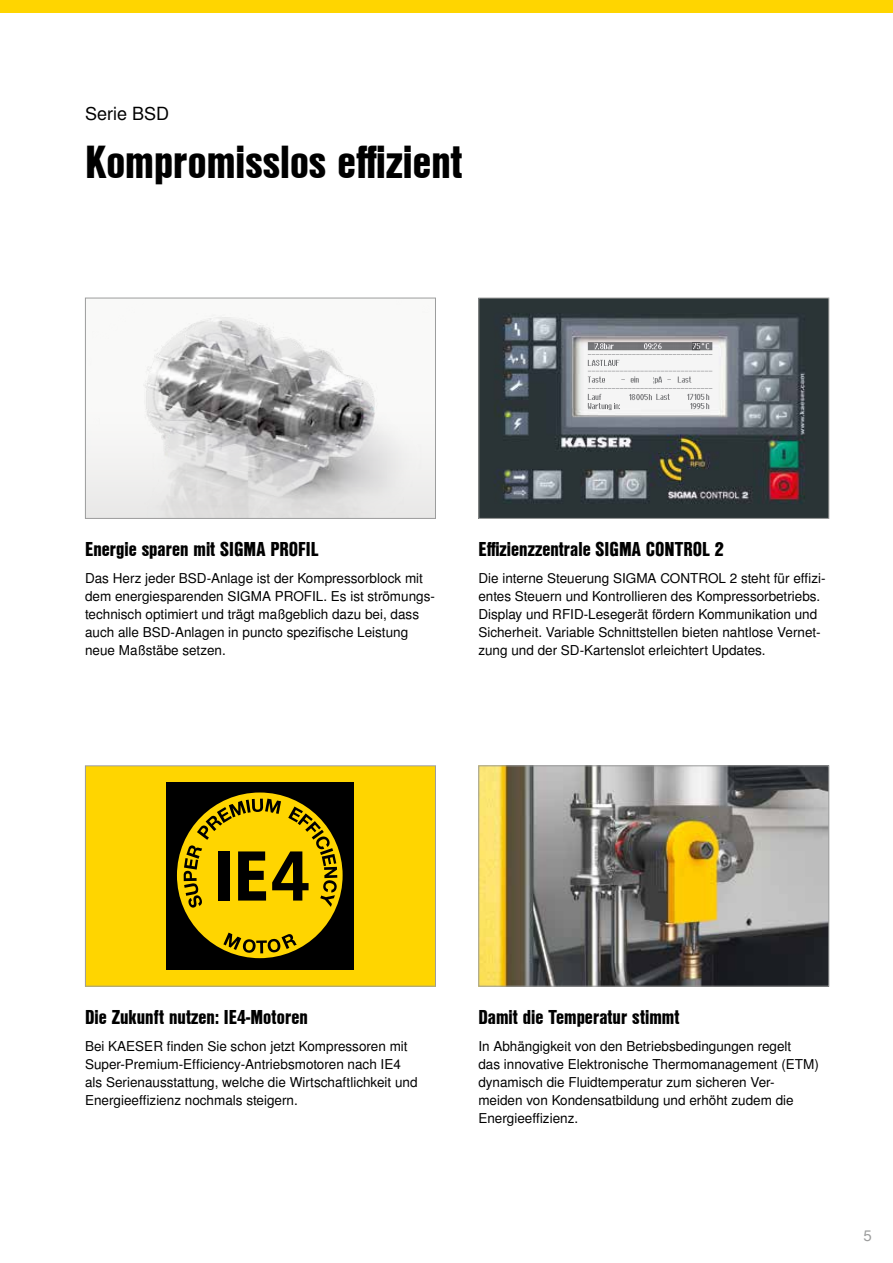
<style>
.page{position:relative;width:893px;height:1263px;background:#fff}
.page>*{position:absolute;margin:0;border:0;box-sizing:border-box;transform-origin:0 0}
.t1{font:45px "Nimbus San L Bla Con";color:#000}
.t2{font:19.5px "Nimbus San L Bla Con";color:#000}
.t3{font:18px "Nimbus San L";color:#000}
.t4{font:15px "Nimbus San L";color:#9c9d9d}
.t5{font:13.5px/18px "Nimbus San L";color:#000}
</style>
<div class="page">
<div style="left:0;top:0;width:893px;height:13px;background:#ffd500"></div>
<img style="left:87px;top:314px;width:347px;height:203px">
<div style="left:85px;top:298px;width:351px;height:221px;border:1px solid #9c9d9d"></div>
<img style="left:480px;top:767px;width:347px;height:217px">
<div style="left:478px;top:765px;width:351px;height:221px;border:1px solid #9c9d9d"></div>
<div style="left:85px;top:766px;width:350px;height:220px;background:#ffd500"></div>
<div style="left:167px;top:782px;width:187px;height:188px;background:#000"></div>
<div style="left:177px;top:792px;width:166px;height:166px;background:#ffd500;border-radius:50%"></div>
<svg style="left:223px;top:932px;width:74px;height:21px"></svg>
<svg style="left:184px;top:799px;width:153px;height:109px"></svg>
<div style="left:85px;top:765px;width:351px;height:221px;border:1px solid #9c9d9d"></div>
<img style="left:480px;top:300px;width:347px;height:217px">
<div style="left:478px;top:298px;width:351px;height:221px;border:1px solid #9c9d9d"></div>
<svg style="left:588px;top:342px;width:125px;height:69px"></svg>
<h3 class="t3" style="left:85px;top:103px;width:86px">Serie BSD</h3>
<h1 class="t1" style="left:85px;top:128px;width:379px">Kompromisslos effizient</h1>
<h2 class="t2" style="left:85px;top:535px;width:235px">Energie sparen mit SIGMA PROFIL</h2>
<p class="t5" style="left:85px;top:570px;width:351px">Das Herz jeder BSD-Anlage ist der Kompressorblock mit dem energiesparenden SIGMA PROFIL. Es ist strömungs&shy;technisch optimiert und trägt maßgeblich dazu bei, dass auch alle BSD-Anlagen in puncto spezifische Leistung neue Maßstäbe setzen.</p>
<h2 class="t2" style="left:478px;top:535px;width:247px">Effizienzzentrale SIGMA CONTROL 2</h2>
<p class="t5" style="left:478px;top:570px;width:349px">Die interne Steuerung SIGMA CONTROL 2 steht für effizi&shy;entes Steuern und Kontrollieren des Kompressorbetriebs.<br>Display und RFID-Lesegerät fördern Kommunikation und Sicherheit. Variable Schnittstellen bieten nahtlose Vernet&shy;zung und der SD-Kartenslot erleichtert Updates.</p>
<h2 class="t2" style="left:85px;top:1003px;width:224px">Die Zukunft nutzen: IE4-Motoren</h2>
<p class="t5" style="left:85px;top:1038px;width:334px">Bei KAESER finden Sie schon jetzt Kompressoren mit Super-Premium-Efficiency-Antriebsmotoren nach IE4 als Serienausstattung, welche die Wirtschaftlichkeit und Energieeffizienz nochmals steigern.</p>
<h2 class="t2" style="left:478px;top:1003px;width:203px">Damit die Temperatur stimmt</h2>
<p class="t5" style="left:478px;top:1038px;width:342px">In Abhängigkeit von den Betriebsbedingungen regelt<br>das innovative Elektronische Thermomanagement (ETM) dynamisch die Fluidtemperatur zum sicheren Ver&shy;meiden von Kondensatbildung und erhöht zudem die Energieeffizienz.</p>
<p class="t4" style="left:863px;top:1226px;width:10px">5</p>
</div>
